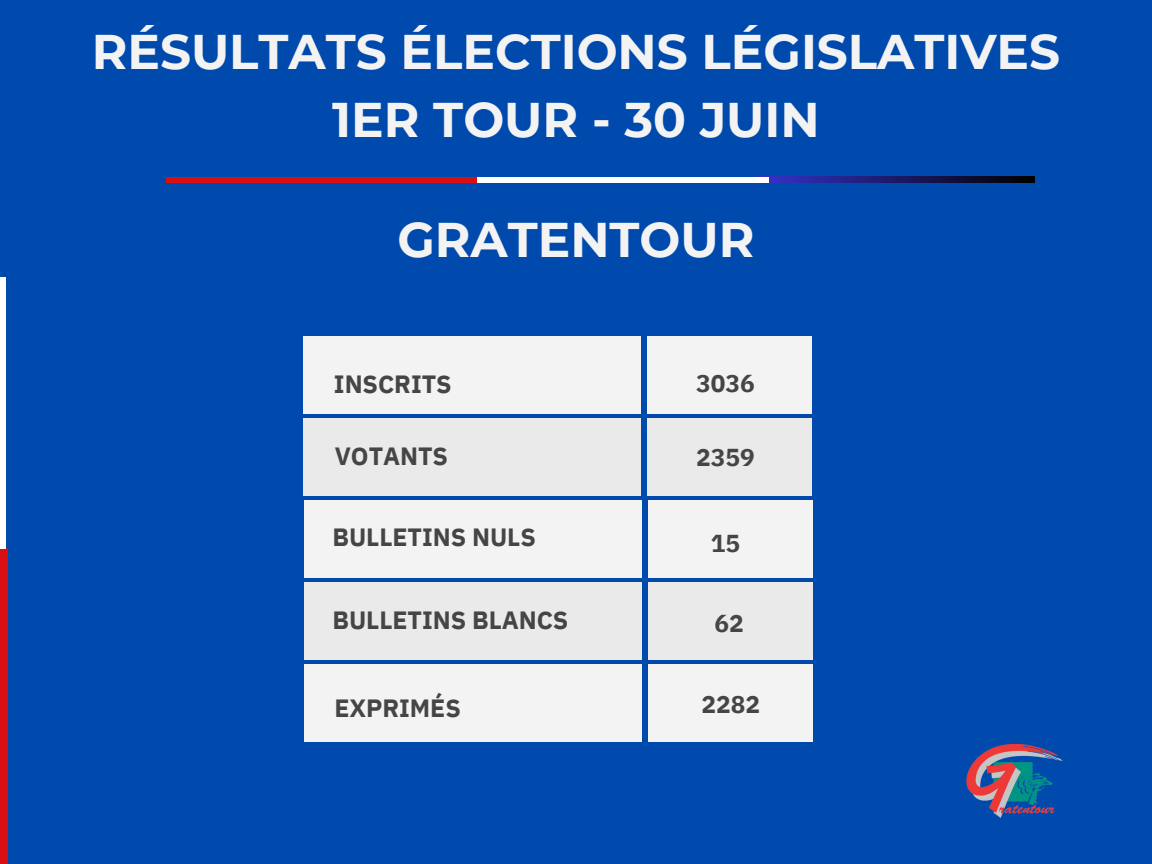
<style>
.page{position:relative;width:1152px;height:864px;background:#004aad}
.page>*{position:absolute;margin:0;border:0;box-sizing:border-box;transform-origin:0 0}
.t1{font:700 48.6px/67.5px "Montserrat";color:#f4f3f4;text-align:center}
.t2{font:700 24.9px "IBM Plex Sans";color:#454545}
.t3{font:700 24.45px "IBM Plex Sans";color:#454545}
</style>
<div class="page">
<div style="left:0;top:549px;width:8px;height:315px;background:#d81013"></div>
<div style="left:0;top:278px;width:6px;height:271px;background:#fff"></div>
<svg style="left:769px;top:177px;width:266px;height:6px;background:#191861"></svg>
<div style="left:167px;top:177px;width:315px;height:6px;background:#d81013"></div>
<div style="left:478px;top:177px;width:291px;height:6px;background:#fff"></div>
<div style="left:303px;top:336px;width:337px;height:78px;background:#f4f3f4"></div>
<div style="left:304px;top:500px;width:338px;height:78px;background:#f4f3f4"></div>
<div style="left:304px;top:665px;width:338px;height:77px;background:#f4f3f4"></div>
<div style="left:303px;top:418px;width:337px;height:78px;background:#eaeaea"></div>
<div style="left:304px;top:582px;width:338px;height:78px;background:#eaeaea"></div>
<div style="left:647px;top:336px;width:164px;height:78px;background:#f4f3f4"></div>
<div style="left:649px;top:500px;width:164px;height:78px;background:#f4f3f4"></div>
<div style="left:649px;top:665px;width:164px;height:77px;background:#f4f3f4"></div>
<div style="left:647px;top:418px;width:164px;height:78px;background:#eaeaea"></div>
<div style="left:649px;top:582px;width:164px;height:78px;background:#eaeaea"></div>
<img style="left:966px;top:743px;width:97px;height:75px">
<h2 class="t1" style="left:92px;top:18px;width:970px">RÉSULTATS ÉLECTIONS LÉGISLATIVES<br>1ER TOUR - 30 JUIN</h2>
<p class="t1" style="left:397px;top:205px;width:359px">GRATENTOUR</p>
<p class="t2" style="left:334px;top:367px;width:119px">INSCRITS</p>
<h1 class="t3" style="left:696px;top:367px;width:60px">3036</h1>
<p class="t2" style="left:335px;top:440px;width:115px">VOTANTS</p>
<h2 class="t3" style="left:696px;top:441px;width:60px">2359</h2>
<h2 class="t2" style="left:333px;top:521px;width:205px">BULLETINS NULS</h2>
<h1 class="t3" style="left:711px;top:527px;width:31px">15</h1>
<p class="t2" style="left:333px;top:604px;width:237px">BULLETINS BLANCS</p>
<p class="t3" style="left:715px;top:607px;width:31px">62</p>
<h2 class="t2" style="left:335px;top:692px;width:128px">EXPRIMÉS</h2>
<h2 class="t3" style="left:702px;top:688px;width:60px">2282</h2>
</div>
